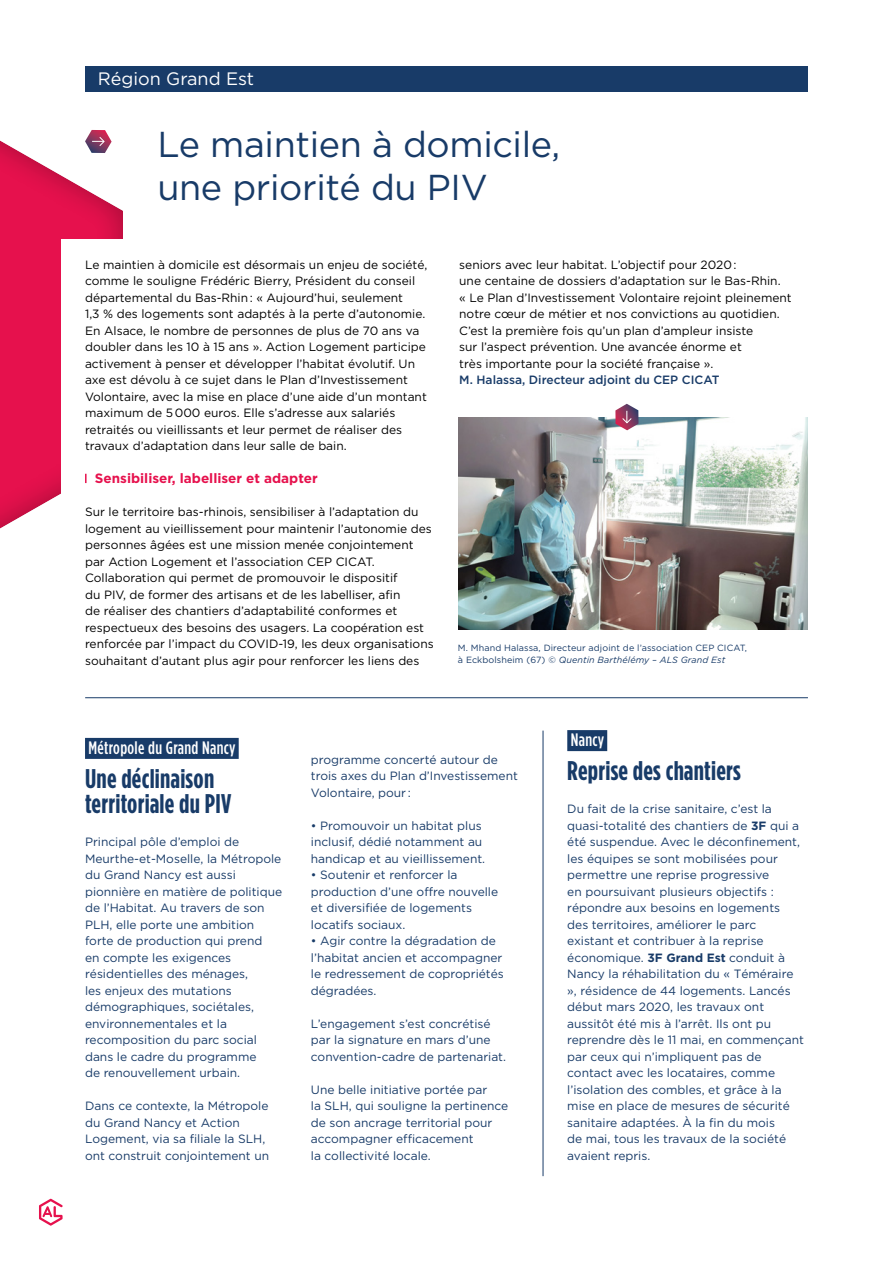
<style>
.page{position:relative;width:893px;height:1263px;background:#fff}
.page>*{position:absolute;margin:0;border:0;box-sizing:border-box;transform-origin:0 0}
.t1{font:36px/43.2px "Gotham";letter-spacing:-.01em;color:#183b68}
.t2{font:700 condensed 27px/25.5px "Gotham";letter-spacing:.01em;color:#183b68}
.t3{font:500 18px "Gotham Condensed";letter-spacing:.02em;color:#fff}
.t4{font:18px "Gotham";color:#fff}
.t5{font:700 13.5px "Gotham";color:#e6114d}
.t6{font:12px/16.5px "Gotham";color:#183b68}
.t7{font:12px/16.5px "Gotham";color:#000}
.t8{font:500 12px "Gotham";color:#183b68}
.t9{font:9px/12px "Gotham";letter-spacing:.01em;color:#183b68}
.s1{font-style:italic}
.s2{font-weight:700}
</style>
<div class="page">
<div style="left:0;top:75px;width:132px;height:520px;background:#000;opacity:.31"></div>
<div style="left:85px;top:66px;width:723px;height:25px;background:#183b68"></div>
<svg style="left:39px;top:1199px;width:24px;height:27px"></svg>
<hr style="left:543px;top:731px;width:1px;height:445px;background:#183b68">
<div style="left:85px;top:738px;width:154px;height:21px;background:#183b68"></div>
<div style="left:61px;top:239px;width:229px;height:318px;background:#fff"></div>
<svg style="left:85px;top:474px;width:2px;height:9px"></svg>
<svg style="left:85px;top:130px;width:27px;height:23px"></svg>
<hr style="left:85px;top:697px;width:723px;height:1px;background:#183b68">
<img style="left:459px;top:417px;width:348px;height:212px">
<svg style="left:615px;top:404px;width:23px;height:26px"></svg>
<div style="left:567px;top:730px;width:40px;height:21px;background:#183b68"></div>
<h3 class="t4" style="left:98px;top:69px;width:158px">Région Grand Est</h3>
<h1 class="t1" style="left:157px;top:122px;width:404px">Le maintien à domicile, une priorité du PIV</h1>
<p class="t7" style="left:85px;top:256px;width:344px">Le maintien à domicile est désormais un enjeu de société, comme le souligne Frédéric Bierry, Président du conseil départemental du Bas-Rhin: « Aujourd’hui, seulement<br>1,3 % des logements sont adaptés à la perte d’autonomie.<br>En Alsace, le nombre de personnes de plus de 70 ans va doubler dans les 10 à 15 ans ». Action Logement participe activement à penser et développer l’habitat évolutif. Un axe est dévolu à ce sujet dans le Plan d’Investissement Volontaire, avec la mise en place d’une aide d’un montant maximum de 5000 euros. Elle s’adresse aux salariés retraités ou vieillissants et leur permet de réaliser des travaux d’adaptation dans leur salle de bain.</p>
<p class="t5" style="left:95px;top:470px;width:224px">Sensibiliser, labelliser et adapter</p>
<p class="t7" style="left:85px;top:503px;width:350px">Sur le territoire bas-rhinois, sensibiliser à l’adaptation du logement au vieillissement pour maintenir l’autonomie des personnes âgées est une mission menée conjointement par Action Logement et l’association CEP CICAT.<br>Collaboration qui permet de promouvoir le dispositif<br>du PIV, de former des artisans et de les labelliser, afin<br>de réaliser des chantiers d’adaptabilité conformes et respectueux des besoins des usagers. La coopération est renforcée par l’impact du COVID-19, les deux organisations souhaitant d’autant plus agir pour renforcer les liens des</p>
<p class="t7" style="left:459px;top:256px;width:334px">seniors avec leur habitat. L’objectif pour 2020:<br>une centaine de dossiers d’adaptation sur le Bas-Rhin.<br>« Le Plan d’Investissement Volontaire rejoint pleinement notre cœur de métier et nos convictions au quotidien.<br>C’est la première fois qu’un plan d’ampleur insiste<br>sur l’aspect prévention. Une avancée énorme et<br>très importante pour la société française ».</p>
<p class="t8" style="left:459px;top:373px;width:262px">M. Halassa, Directeur adjoint du CEP CICAT</p>
<p class="t9" style="left:458px;top:642px;width:291px">M. Mhand Halassa, Directeur adjoint de l’association CEP CICAT, à Eckbolsheim (67) © <span class="s1">Quentin Barthélémy – ALS Grand Est</span></p>
<h3 class="t3" style="left:88px;top:737px;width:149px">Métropole du Grand Nancy</h3>
<h2 class="t2" style="left:85px;top:765px;width:148px">Une déclinaison territoriale du PIV</h2>
<p class="t6" style="left:85px;top:833px;width:199px">Principal pôle d’emploi de<br>Meurthe-et-Moselle, la Métropole du Grand Nancy est aussi pionnière en matière de politique de l’Habitat. Au travers de son<br>PLH, elle porte une ambition forte de production qui prend<br>en compte les exigences résidentielles des ménages,<br>les enjeux des mutations démographiques, sociétales, environnementales et la recomposition du parc social dans le cadre du programme<br>de renouvellement urbain.</p>
<p class="t6" style="left:85px;top:1097px;width:186px">Dans ce contexte, la Métropole du Grand Nancy et Action<br>Logement, via sa filiale la SLH, ont construit conjointement un</p>
<p class="t6" style="left:311px;top:751px;width:208px">programme concerté autour de trois axes du Plan d’Investissement<br>Volontaire, pour :</p>
<p class="t6" style="left:311px;top:817px;width:176px">• Promouvoir un habitat plus inclusif, dédié notamment au handicap et au vieillissement.</p>
<p class="t6" style="left:311px;top:866px;width:189px">• Soutenir et renforcer la production d’une offre nouvelle et diversifiée de logements locatifs sociaux.</p>
<p class="t6" style="left:311px;top:932px;width:194px">• Agir contre la dégradation de l’habitat ancien et accompagner le redressement de copropriétés dégradées.</p>
<p class="t6" style="left:311px;top:1015px;width:197px">L’engagement s’est concrétisé par la signature en mars d’une convention-cadre de partenariat.</p>
<p class="t6" style="left:311px;top:1081px;width:199px">Une belle initiative portée par<br>la SLH, qui souligne la pertinence de son ancrage territorial pour accompagner efficacement<br>la collectivité locale.</p>
<h3 class="t3" style="left:571px;top:730px;width:35px">Nancy</h3>
<h2 class="t2" style="left:567px;top:757px;width:175px">Reprise des chantiers</h2>
<p class="t6" style="left:567px;top:800px;width:238px">Du fait de la crise sanitaire, c’est la quasi-totalité des chantiers de <span class="s2">3F</span> qui a été suspendue. Avec le déconfinement, les équipes se sont mobilisées pour permettre une reprise progressive<br>en poursuivant plusieurs objectifs : répondre aux besoins en logements des territoires, améliorer le parc existant et contribuer à la reprise économique. <span class="s2">3F Grand Est</span> conduit à Nancy la réhabilitation du « Téméraire », résidence de 44 logements. Lancés début mars 2020, les travaux ont aussitôt été mis à l’arrêt. Ils ont pu reprendre dès le 11 mai, en commençant par ceux qui n’impliquent pas de contact avec les locataires, comme l’isolation des combles, et grâce à la mise en place de mesures de sécurité sanitaire adaptées. À la fin du mois<br>de mai, tous les travaux de la société avaient repris.</p>
</div>
